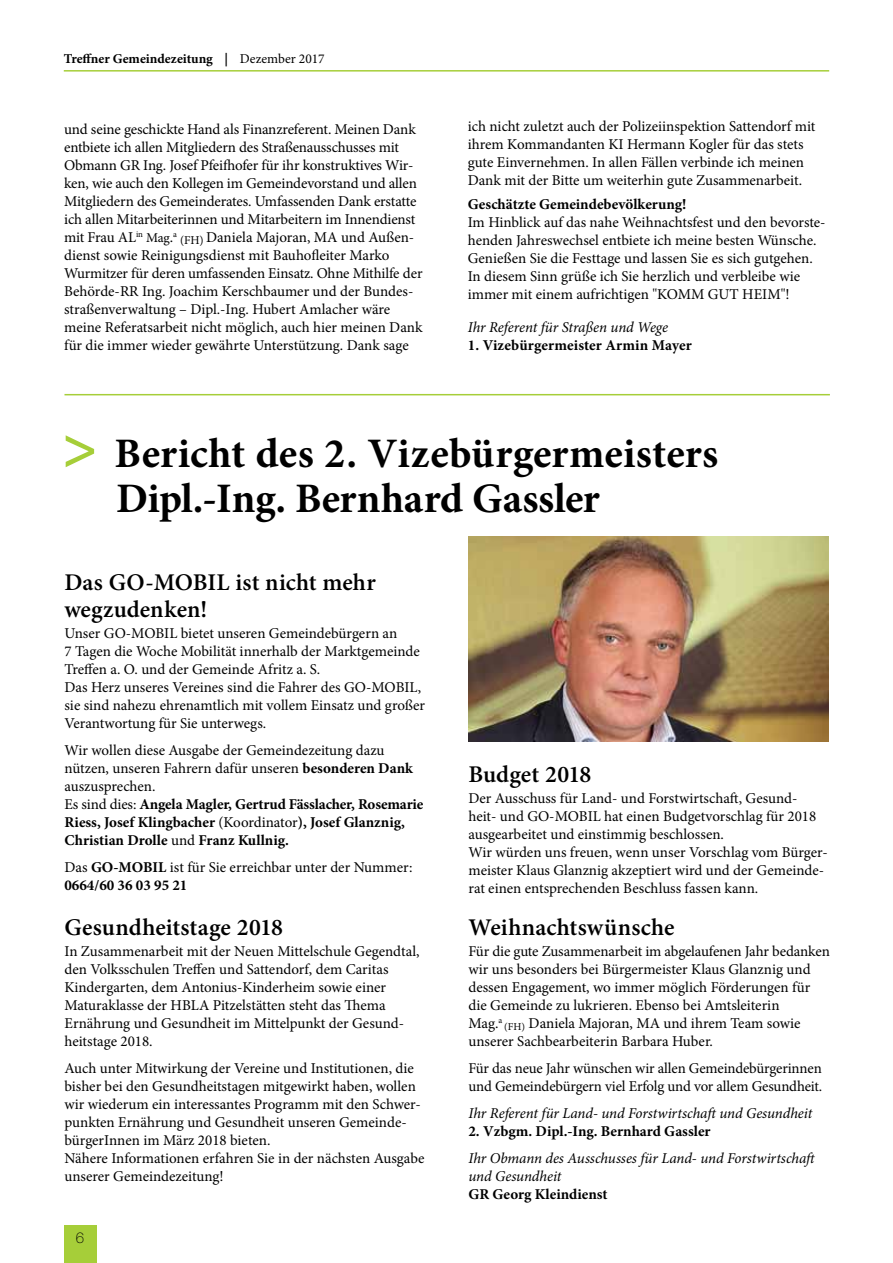
<style>
.page{position:relative;width:893px;height:1263px;background:#fff}
.page>*{position:absolute;margin:0;border:0;box-sizing:border-box;transform-origin:0 0}
.t1{font:700 42px/45px "Minion Pro";color:#000}
.t2{font:600 24px/27px "Minion Pro";letter-spacing:.005em;color:#000}
.t3{font:15px/18px "Minion Pro";letter-spacing:-.005em;color:#000}
.t4{font:700 15px/18px "Minion Pro";color:#000}
.t5{font:italic 15px/18px "Minion Pro";letter-spacing:-.005em;color:#000}
.t6{font:100 15px "Helvetica Neue";color:#000}
.t7{font:700 13.5px "Minion Pro";letter-spacing:-.005em;color:#000}
.s1{font-weight:400}
.s2{font-size:13.5px}
.s3{font-family:"Myriad Pro";font-weight:600;font-size:60px;color:#a6ce39}
.s4{font-weight:700}
</style>
<div class="page">
<div style="left:64px;top:1225px;width:32px;height:38px;background:#a6ce39"></div>
<hr style="left:64px;top:70px;width:765px;height:2px;background:#a6ce39">
<img style="left:468px;top:536px;width:360px;height:206px">
<hr style="left:64px;top:394px;width:766px;height:1px;background:#a6ce39">
<p class="t7" style="left:64px;top:49px;width:262px">Treffner Gemeindezeitung | <span class="s1">Dezember 2017</span></p>
<p class="t3" style="left:64px;top:120px;width:360px">und seine geschickte Hand als Finanzreferent. Meinen Dank entbiete ich allen Mitgliedern des Straßenausschusses mit Obmann GR Ing. Josef Pfeifhofer für ihr konstruktives Wir&shy;ken, wie auch den Kollegen im Gemeindevorstand und allen Mitgliedern des Gemeinderates. Umfassenden Dank erstatte ich allen Mitarbeiterinnen und Mitarbeitern im Innendienst mit Frau AL<sup>in</sup> <span class="s2">Mag</span>.<sup>a</sup> <sub>(FH)</sub> Daniela Majoran, MA und Außen&shy;dienst sowie Reinigungsdienst mit Bauhofleiter Marko Wurmitzer für deren umfassenden Einsatz. Ohne Mithilfe der Behörde-RR Ing. Joachim Kerschbaumer und der Bundes&shy;straßenverwaltung – Dipl.-Ing. Hubert Amlacher wäre meine Referatsarbeit nicht möglich, auch hier meinen Dank für die immer wieder gewährte Unterstützung. Dank sage</p>
<p class="t3" style="left:468px;top:118px;width:349px">ich nicht zuletzt auch der Polizeiinspektion Sattendorf mit ihrem Kommandanten KI Hermann Kogler für das stets gute Einvernehmen. In allen Fällen verbinde ich meinen Dank mit der Bitte um weiterhin gute Zusammenarbeit.</p>
<p class="t4" style="left:468px;top:195px;width:220px">Geschätzte Gemeindebevölkerung!</p>
<p class="t3" style="left:468px;top:213px;width:359px">Im Hinblick auf das nahe Weihnachtsfest und den bevorste&shy;henden Jahreswechsel entbiete ich meine besten Wünsche.<br>Genießen Sie die Festtage und lassen Sie es sich gutgehen.<br>In diesem Sinn grüße ich Sie herzlich und verbleibe wie immer mit einem aufrichtigen "KOMM GUT HEIM"!</p>
<p class="t5" style="left:468px;top:318px;width:202px">Ihr Referent für Straßen und Wege</p>
<p class="t4" style="left:468px;top:336px;width:226px">1. Vizebürgermeister Armin Mayer</p>
<h1 class="t1" style="left:116px;top:431px;width:604px;text-indent:-54px"><span class="s3">&gt;</span> Bericht des 2. Vizebürgermeisters<br>Dipl.-Ing. Bernhard Gassler</h1>
<h2 class="t2" style="left:64px;top:569px;width:313px">Das GO-MOBIL ist nicht mehr wegzudenken!</h2>
<p class="t3" style="left:64px;top:625px;width:362px">Unser GO-MOBIL bietet unseren Gemeindebürgern an<br>7 Tagen die Woche Mobilität innerhalb der Marktgemeinde Treffen a. O. und der Gemeinde Afritz a. S.<br>Das Herz unseres Vereines sind die Fahrer des GO-MOBIL, sie sind nahezu ehrenamtlich mit vollem Einsatz und großer Verantwortung für Sie unterwegs.</p>
<p class="t4" style="left:64px;top:741px;width:361px"><span class="s1">Wir wollen diese Ausgabe der Gemeindezeitung dazu nützen, unseren Fahrern dafür unseren</span> besonderen Dank <span class="s1">auszusprechen.<br>Es sind dies:</span> Angela Magler, Gertrud Fässlacher, Rosemarie Riess, Josef Klingbacher <span class="s1">(Koordinator</span>), Josef Glanznig, Christian Drolle <span class="s1">und</span> Franz Kullnig.</p>
<p class="t3" style="left:64px;top:859px;width:349px">Das <span class="s4">GO-MOBIL</span> ist für Sie erreichbar unter der Nummer:<br><span class="s4">0664/60 36 03 95 21</span></p>
<h2 class="t2" style="left:64px;top:914px;width:220px">Gesundheitstage 2018</h2>
<p class="t3" style="left:64px;top:943px;width:356px">In Zusammenarbeit mit der Neuen Mittelschule Gegendtal, den Volksschulen Treffen und Sattendorf, dem Caritas Kindergarten, dem Antonius-Kinderheim sowie einer Maturaklasse der HBLA Pitzelstätten steht das Thema Ernährung und Gesundheit im Mittelpunkt der Gesund&shy;heitstage 2018.</p>
<p class="t3" style="left:64px;top:1060px;width:362px">Auch unter Mitwirkung der Vereine und Institutionen, die bisher bei den Gesundheitstagen mitgewirkt haben, wollen wir wiederum ein interessantes Programm mit den Schwer&shy;punkten Ernährung und Gesundheit unseren Gemeinde&shy;bürgerInnen im März 2018 bieten.<br>Nähere Informationen erfahren Sie in der nächsten Ausgabe unserer Gemeindezeitung!</p>
<p class="t6" style="left:76px;top:1229px;width:10px">6</p>
<h2 class="t2" style="left:468px;top:761px;width:124px">Budget 2018</h2>
<p class="t3" style="left:468px;top:789px;width:361px">Der Ausschuss für Land- und Forstwirtschaft, Gesund&shy;heit- und GO-MOBIL hat einen Budgetvorschlag für 2018 ausgearbeitet und einstimmig beschlossen.<br>Wir würden uns freuen, wenn unser Vorschlag vom Bürger&shy;meister Klaus Glanznig akzeptiert wird und der Gemeinde&shy;rat einen entsprechenden Beschluss fassen kann.</p>
<h2 class="t2" style="left:468px;top:914px;width:207px">Weihnachtswünsche</h2>
<p class="t3" style="left:468px;top:942px;width:363px">Für die gute Zusammenarbeit im abgelaufenen Jahr bedanken wir uns besonders bei Bürgermeister Klaus Glanznig und dessen Engagement, wo immer möglich Förderungen für die Gemeinde zu lukrieren. Ebenso bei Amtsleiterin<br>Mag.<sup>a</sup> <sub>(FH)</sub> Daniela Majoran, MA und ihrem Team sowie unserer Sachbearbeiterin Barbara Huber.</p>
<p class="t3" style="left:468px;top:1059px;width:355px">Für das neue Jahr wünschen wir allen Gemeindebürgerinnen und Gemeindebürgern viel Erfolg und vor allem Gesundheit.</p>
<p class="t5" style="left:468px;top:1104px;width:345px">Ihr Referent für Land- und Forstwirtschaft und Gesundheit</p>
<p class="t4" style="left:468px;top:1122px;width:244px">2. Vzbgm. Dipl.-Ing. Bernhard Gassler</p>
<p class="t5" style="left:468px;top:1149px;width:350px">Ihr Obmann des Ausschusses für Land- und Forstwirtschaft und Gesundheit</p>
<p class="t4" style="left:468px;top:1185px;width:141px">GR Georg Kleindienst</p>
</div>
